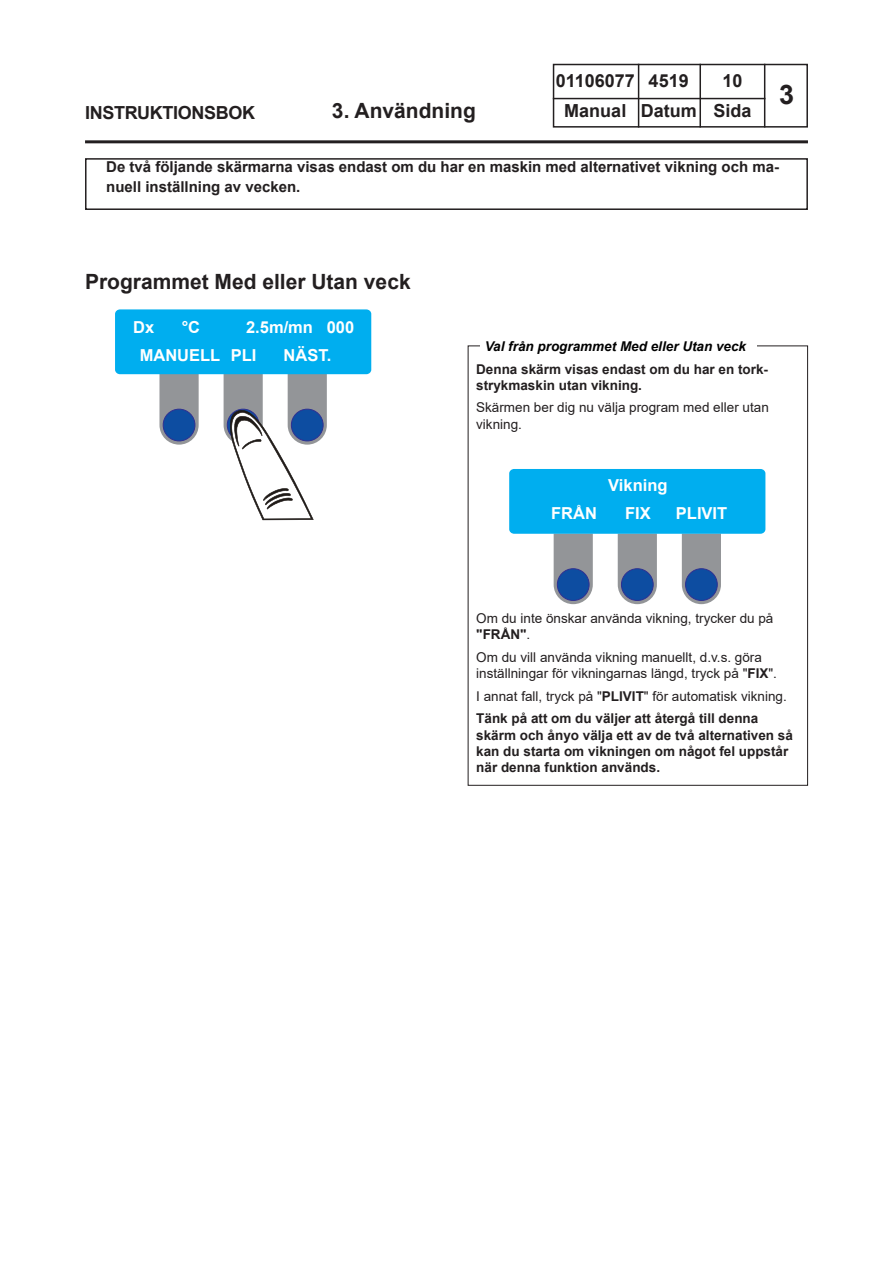
<style>
.page{position:relative;width:893px;height:1263px;background:#fff}
.page>*{position:absolute;margin:0;border:0;box-sizing:border-box;transform-origin:0 0}
.Numéro_chapitre{font:700 27px "Arial";color:#231f20}
.Sous-titre_12_points{font:700 21px "Arial";color:#231f20}
.Titre_de_la_table_de{font:700 21px "Arial";color:#231f20}
.Cartouche{font:700 18px "Arial";color:#231f20}
.Cartouche-2{font:700 18px "Arial";letter-spacing:-.02em;color:#231f20}
.Texte_Display{font:700 16.5px "Arial";color:#fff}
.Texte_notice_gras_9{font:700 15px/19.5px "Arial";color:#231f20}
.Texte_notice_9_point{font:13.5px/16.2px "Arial";color:#231f20}
.Texte_notice_9_point-2{font:700 13.5px/16.2px "Arial";color:#231f20}
.Titre_cadre{font:italic 700 13.5px "Arial";color:#000}
.s1{font-weight:700}
</style>
<div class="page">
<hr style="left:85px;top:140px;width:723px;height:3px;background:#231f20">
<div style="left:553px;top:64px;width:255px;height:64px;border:2px solid #231f20"></div>
<hr style="left:553px;top:98px;width:212px;height:1px;background:#231f20">
<hr style="left:638px;top:64px;width:1px;height:64px;background:#231f20">
<hr style="left:699px;top:64px;width:2px;height:64px;background:#231f20">
<hr style="left:764px;top:64px;width:1px;height:64px;background:#231f20">
<svg style="left:159px;top:374px;width:40px;height:71px;background:#9da0a4"></svg>
<div style="left:163px;top:409px;width:32px;height:32px;background:#0d4da1;border-radius:50%"></div>
<div style="left:163px;top:409px;width:32px;height:32px;border:1px solid #2e3092;border-radius:50%"></div>
<div style="left:115px;top:309px;width:256px;height:65px;background:#00aeef;border-radius:5px"></div>
<svg style="left:224px;top:374px;width:103px;height:146px"></svg>
<svg style="left:618px;top:534px;width:39px;height:70px;background:#989aa0"></svg>
<div style="left:621px;top:569px;width:32px;height:31px;background:#0d4da1;border-radius:50%"></div>
<div style="left:621px;top:569px;width:32px;height:31px;border:1px solid #2e3092;border-radius:50%"></div>
<svg style="left:554px;top:534px;width:39px;height:70px;background:#989aa0"></svg>
<div style="left:557px;top:569px;width:32px;height:31px;background:#0d4da1;border-radius:50%"></div>
<div style="left:557px;top:569px;width:32px;height:31px;border:1px solid #2e3092;border-radius:50%"></div>
<svg style="left:682px;top:534px;width:39px;height:70px;background:#989aa0"></svg>
<div style="left:685px;top:569px;width:32px;height:31px;background:#0d4da1;border-radius:50%"></div>
<div style="left:685px;top:569px;width:32px;height:31px;border:1px solid #2e3092;border-radius:50%"></div>
<div style="left:509px;top:469px;width:256px;height:65px;background:#00aeef;border-radius:5px"></div>
<div style="left:85px;top:158px;width:723px;height:52px;border:2px solid #231f20"></div>
<h3 class="Cartouche" style="left:649px;top:68px;width:42px">4519</h3>
<p class="Cartouche" style="left:722px;top:68px;width:22px">10</p>
<h3 class="Cartouche" style="left:556px;top:68px;width:81px">01106077</h3>
<p class="Numéro_chapitre" style="left:779px;top:76px;width:17px">3</p>
<p class="Titre_de_la_table_de" style="left:332px;top:95px;width:145px">3. Användning</p>
<p class="Texte_notice_gras_9" style="left:106px;top:157px;width:674px">De två följande skärmarna visas endast om du har en maskin med alternativet vikning och ma&shy;nuell inställning av vecken.</p>
<h3 class="Cartouche-2" style="left:85px;top:100px;width:172px">INSTRUKTIONSBOK</h3>
<h3 class="Cartouche" style="left:564px;top:98px;width:189px">Manual Datum Sida</h3>
<p class="Sous-titre_12_points" style="left:85px;top:266px;width:327px">Programmet Med eller Utan veck</p>
<p class="Texte_Display" style="left:133px;top:316px;width:23px">Dx</p>
<p class="Texte_Display" style="left:182px;top:316px;width:20px">°C</p>
<p class="Texte_Display" style="left:246px;top:316px;width:110px">2.5m/mn 000</p>
<p class="Texte_Display" style="left:140px;top:344px;width:118px">MANUELL PLI</p>
<p class="Texte_Display" style="left:284px;top:344px;width:49px">NÄST.</p>
<p class="Titre_cadre" style="left:485px;top:337px;width:263px">Val från programmet Med eller Utan veck</p>
<p class="Texte_notice_9_point-2" style="left:476px;top:361px;width:293px">Denna skärm visas endast om du har en tork&shy;strykmaskin utan vikning.</p>
<p class="Texte_notice_9_point" style="left:476px;top:399px;width:294px">Skärmen ber dig nu välja program med eller utan vikning.</p>
<p class="Texte_Display" style="left:608px;top:473px;width:61px">Vikning</p>
<p class="Texte_Display" style="left:551px;top:502px;width:47px">FRÅN</p>
<p class="Texte_Display" style="left:625px;top:502px;width:27px">FIX</p>
<p class="Texte_Display" style="left:676px;top:502px;width:53px">PLIVIT</p>
<p class="Texte_notice_9_point" style="left:476px;top:610px;width:299px">Om du inte önskar använda vikning, trycker du på <span class="s1">"FRÅN"</span>.</p>
<p class="Texte_notice_9_point" style="left:476px;top:649px;width:302px">Om du vill använda vikning manuellt, d.v.s. göra inställningar för vikningarnas längd, tryck på "<span class="s1">FIX</span>".</p>
<p class="Texte_notice_9_point" style="left:476px;top:688px;width:312px">I annat fall, tryck på "<span class="s1">PLIVIT</span>" för automatisk vikning.</p>
<p class="Texte_notice_9_point-2" style="left:476px;top:711px;width:318px">Tänk på att om du väljer att återgå till denna skärm och ånyo välja ett av de två alternativen så kan du starta om vikningen om något fel uppstår när denna funktion används.</p>
</div>
